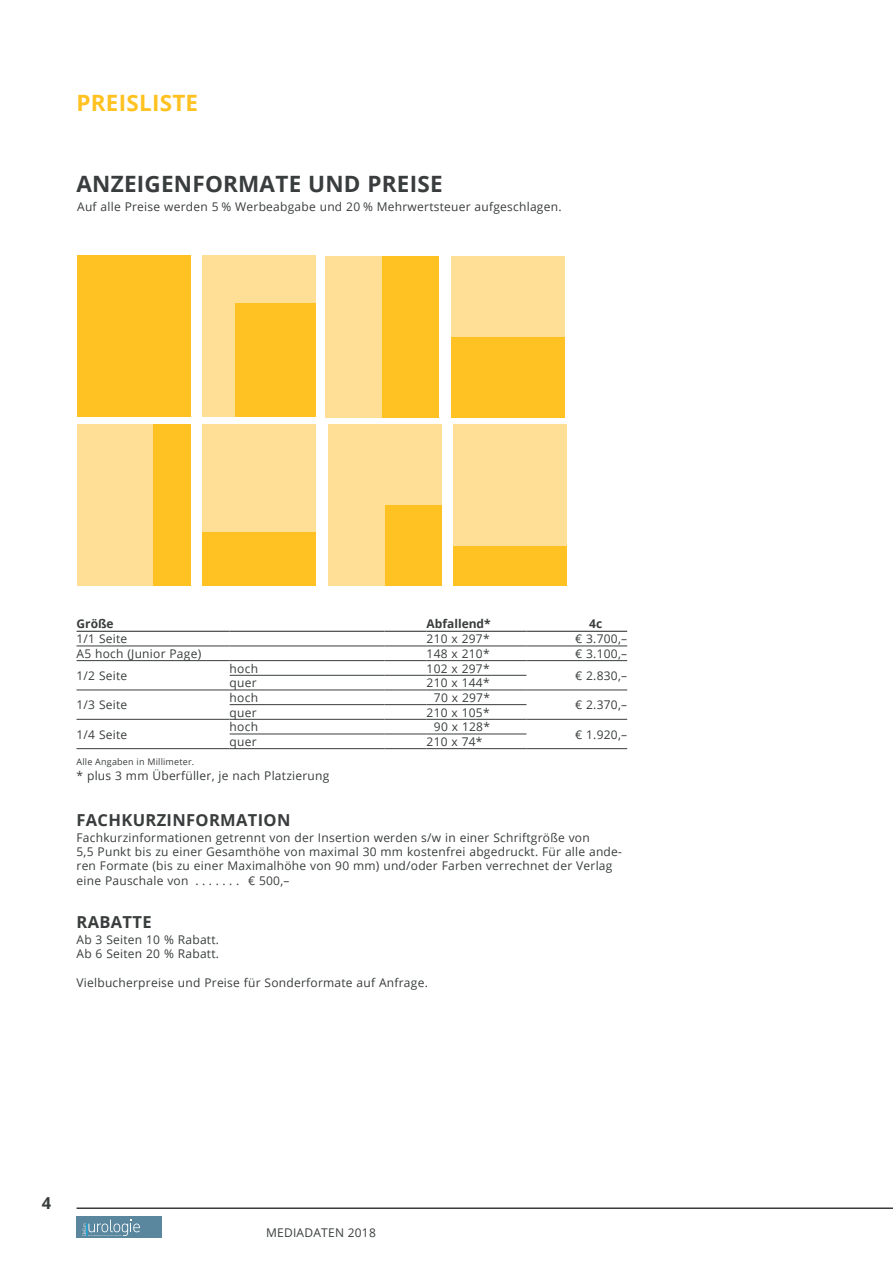
<style>
.page{position:relative;width:893px;height:1263px;background:#fff}
.page>*{position:absolute;margin:0;border:0;box-sizing:border-box;transform-origin:0 0}
.t1{font:700 22.5px "Open Sans";letter-spacing:.01em;color:#3a3d3d}
.t2{font:700 22.5px "Open Sans";letter-spacing:.01em;color:#ffc222}
.t3{font:700 16.5px "Open Sans";letter-spacing:.02em;color:#3a3d3d}
.t4{font:12px/14.4px "Open Sans";letter-spacing:.02em;color:#3a3d3d}
.t5{font:700 12px "Open Sans";color:#3a3d3d}
.t6{font:9px "Open Sans";letter-spacing:.02em;color:#3a3d3d}
</style>
<div class="page">
<hr style="left:77px;top:1207px;width:816px;height:2px;background:#3a3d3d">
<div style="left:77px;top:1216px;width:85px;height:21px;background:#5b879e"></div>
<svg style="left:83px;top:1219px;width:57px;height:17px"></svg>
<hr style="left:77px;top:646px;width:153px;height:1px;background:#3a3d3d">
<hr style="left:230px;top:646px;width:154px;height:1px;background:#3a3d3d">
<hr style="left:384px;top:646px;width:43px;height:1px;background:#3a3d3d">
<hr style="left:427px;top:646px;width:99px;height:1px;background:#3a3d3d">
<hr style="left:526px;top:646px;width:101px;height:1px;background:#3a3d3d">
<hr style="left:384px;top:660px;width:43px;height:1px;background:#3a3d3d">
<hr style="left:77px;top:660px;width:153px;height:1px;background:#3a3d3d">
<hr style="left:230px;top:660px;width:154px;height:1px;background:#3a3d3d">
<hr style="left:427px;top:660px;width:99px;height:1px;background:#3a3d3d">
<hr style="left:384px;top:675px;width:43px;height:1px;background:#3a3d3d">
<hr style="left:526px;top:660px;width:101px;height:1px;background:#3a3d3d">
<hr style="left:230px;top:675px;width:154px;height:1px;background:#3a3d3d">
<hr style="left:427px;top:675px;width:99px;height:1px;background:#3a3d3d">
<hr style="left:384px;top:690px;width:43px;height:1px;background:#3a3d3d">
<hr style="left:77px;top:690px;width:153px;height:1px;background:#3a3d3d">
<hr style="left:230px;top:690px;width:154px;height:1px;background:#3a3d3d">
<hr style="left:427px;top:690px;width:99px;height:1px;background:#3a3d3d">
<hr style="left:384px;top:704px;width:43px;height:1px;background:#3a3d3d">
<hr style="left:526px;top:690px;width:101px;height:1px;background:#3a3d3d">
<hr style="left:230px;top:704px;width:154px;height:1px;background:#3a3d3d">
<hr style="left:427px;top:704px;width:99px;height:1px;background:#3a3d3d">
<hr style="left:384px;top:719px;width:43px;height:1px;background:#3a3d3d">
<hr style="left:77px;top:719px;width:153px;height:1px;background:#3a3d3d">
<hr style="left:230px;top:719px;width:154px;height:1px;background:#3a3d3d">
<hr style="left:427px;top:719px;width:99px;height:1px;background:#3a3d3d">
<hr style="left:384px;top:734px;width:43px;height:1px;background:#3a3d3d">
<hr style="left:526px;top:719px;width:101px;height:1px;background:#3a3d3d">
<hr style="left:230px;top:734px;width:154px;height:1px;background:#3a3d3d">
<hr style="left:427px;top:734px;width:99px;height:1px;background:#3a3d3d">
<hr style="left:77px;top:748px;width:153px;height:1px;background:#3a3d3d">
<hr style="left:230px;top:748px;width:154px;height:1px;background:#3a3d3d">
<hr style="left:384px;top:748px;width:43px;height:1px;background:#3a3d3d">
<hr style="left:427px;top:748px;width:99px;height:1px;background:#3a3d3d">
<hr style="left:526px;top:748px;width:101px;height:1px;background:#3a3d3d">
<hr style="left:77px;top:631px;width:153px;height:1px;background:#3a3d3d">
<hr style="left:230px;top:631px;width:154px;height:1px;background:#3a3d3d">
<hr style="left:384px;top:631px;width:43px;height:1px;background:#3a3d3d">
<hr style="left:427px;top:631px;width:99px;height:1px;background:#3a3d3d">
<hr style="left:526px;top:631px;width:101px;height:1px;background:#3a3d3d">
<div style="left:77px;top:425px;width:114px;height:161px;background:#ffde96"></div>
<div style="left:202px;top:425px;width:114px;height:161px;background:#ffde96"></div>
<div style="left:328px;top:425px;width:113px;height:161px;background:#ffde96"></div>
<div style="left:202px;top:256px;width:114px;height:161px;background:#ffde96"></div>
<div style="left:325px;top:256px;width:114px;height:161px;background:#ffde96"></div>
<div style="left:385px;top:505px;width:56px;height:81px;background:#ffc222"></div>
<div style="left:453px;top:425px;width:114px;height:161px;background:#ffde96"></div>
<div style="left:453px;top:546px;width:113px;height:40px;background:#ffc222"></div>
<div style="left:236px;top:303px;width:80px;height:114px;background:#ffc222"></div>
<div style="left:382px;top:256px;width:57px;height:161px;background:#ffc222"></div>
<div style="left:451px;top:256px;width:114px;height:161px;background:#ffde96"></div>
<div style="left:451px;top:337px;width:114px;height:80px;background:#ffc222"></div>
<div style="left:154px;top:425px;width:37px;height:161px;background:#ffc222"></div>
<div style="left:202px;top:532px;width:114px;height:54px;background:#ffc222"></div>
<div style="left:77px;top:256px;width:114px;height:161px;background:#ffc222"></div>
<h1 class="t2" style="left:77px;top:87px;width:123px">PREISLISTE</h1>
<h1 class="t1" style="left:77px;top:168px;width:368px">ANZEIGENFORMATE UND PREISE</h1>
<p class="t4" style="left:77px;top:199px;width:486px">Auf alle Preise werden 5 % Werbeabgabe und 20 % Mehrwertsteuer aufgeschlagen.</p>
<p class="t5" style="left:77px;top:615px;width:39px">GRÖßE</p>
<p class="t5" style="left:427px;top:615px;width:66px">ABFALLEND*</p>
<p class="t5" style="left:589px;top:615px;width:15px">4C</p>
<p class="t4" style="left:77px;top:631px;width:52px">1/1 Seite</p>
<p class="t4" style="left:427px;top:631px;width:65px">210 x 297*</p>
<p class="t4" style="left:575px;top:631px;width:54px">€ 3.700,–</p>
<p class="t4" style="left:77px;top:646px;width:126px">A5 hoch (Junior Page)</p>
<p class="t4" style="left:427px;top:646px;width:65px">148 x 210*</p>
<p class="t4" style="left:575px;top:646px;width:54px">€ 3.100,–</p>
<p class="t4" style="left:77px;top:668px;width:52px">1/2 Seite</p>
<p class="t4" style="left:230px;top:661px;width:30px">hoch</p>
<p class="t4" style="left:427px;top:661px;width:65px">102 x 297*</p>
<p class="t4" style="left:575px;top:668px;width:54px">€ 2.830,–</p>
<p class="t4" style="left:230px;top:675px;width:29px">quer</p>
<p class="t4" style="left:427px;top:675px;width:65px">210 x 144*</p>
<p class="t4" style="left:77px;top:697px;width:52px">1/3 Seite</p>
<p class="t4" style="left:77px;top:727px;width:52px">1/4 Seite</p>
<p class="t4" style="left:230px;top:690px;width:30px">hoch</p>
<p class="t4" style="left:434px;top:690px;width:58px">70 x 297*</p>
<p class="t4" style="left:230px;top:705px;width:29px">quer</p>
<p class="t4" style="left:427px;top:705px;width:65px">210 x 105*</p>
<p class="t4" style="left:230px;top:719px;width:30px">hoch</p>
<p class="t4" style="left:434px;top:719px;width:58px">90 x 128*</p>
<p class="t4" style="left:230px;top:734px;width:29px">quer</p>
<p class="t4" style="left:427px;top:734px;width:58px">210 x 74*</p>
<p class="t6" style="left:77px;top:756px;width:119px">Alle Angaben in Millimeter.</p>
<p class="t4" style="left:77px;top:768px;width:254px">* plus 3 mm Überfüller, je nach Platzierung</p>
<p class="t4" style="left:575px;top:697px;width:54px">€ 2.370,–</p>
<p class="t4" style="left:575px;top:727px;width:54px">€ 1.920,–</p>
<h2 class="t3" style="left:77px;top:808px;width:215px">FACHKURZINFORMATION</h2>
<p class="t4" style="left:77px;top:830px;width:547px">Fachkurzinformationen getrennt von der Insertion werden s/w in einer Schriftgröße von<br>5,5 Punkt bis zu einer Gesamthöhe von maximal 30 mm kostenfrei abgedruckt. Für alle ande&shy;ren Formate (bis zu einer Maximalhöhe von 90 mm) und/oder Farben verrechnet der Verlag eine Pauschale von .......</p>
<p class="t4" style="left:248px;top:873px;width:43px">€ 500,–</p>
<h2 class="t3" style="left:77px;top:910px;width:46px">RABATTE</h2>
<p class="t4" style="left:77px;top:932px;width:144px">Ab 3 Seiten 10 % Rabatt.<br>Ab 6 Seiten 20 % Rabatt.</p>
<p class="t4" style="left:77px;top:975px;width:353px">Vielbucherpreise und Preise für Sonderformate auf Anfrage.</p>
<h2 class="t3" style="left:42px;top:1191px;width:11px">4</h2>
<p class="t4" style="left:266px;top:1225px;width:111px">Mediadaten 2018</p>
</div>
